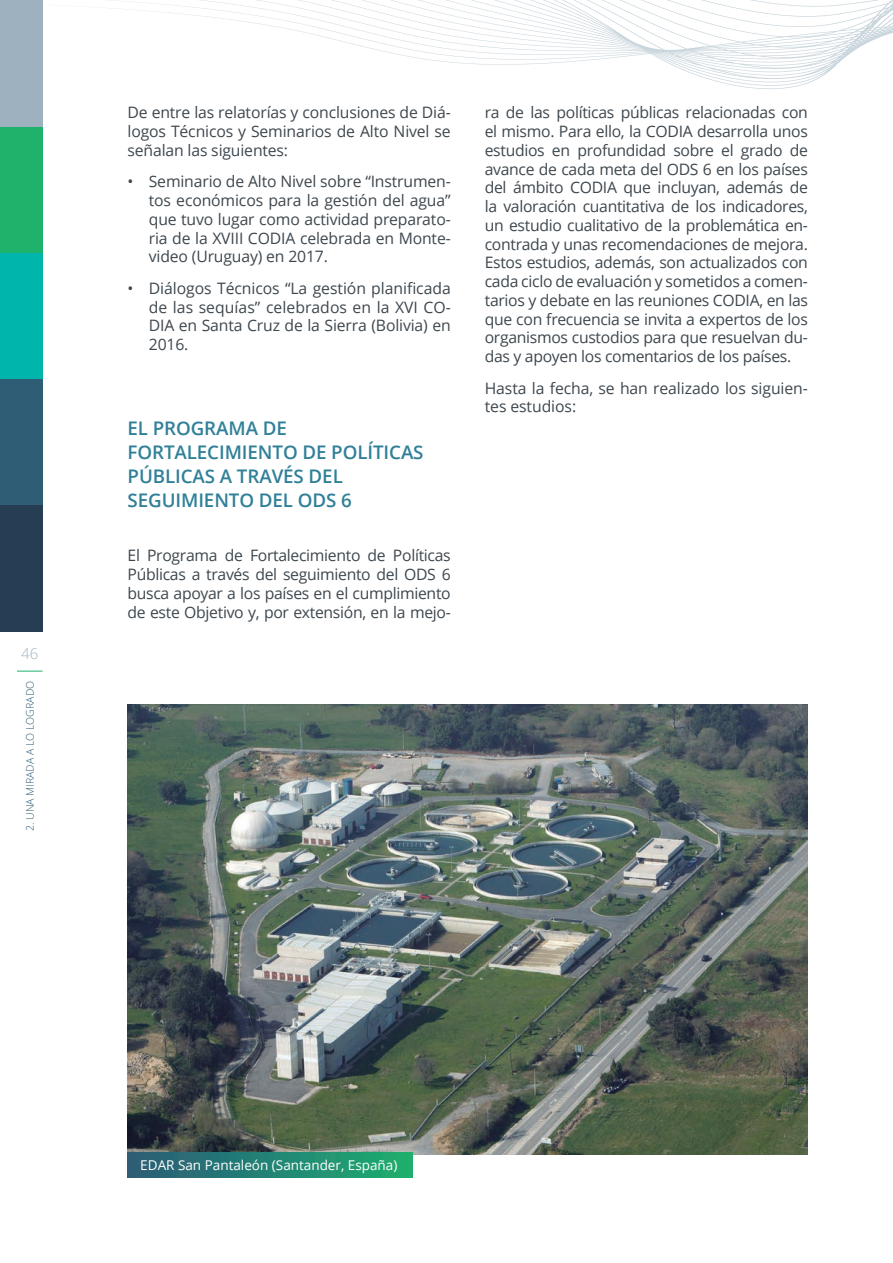
<style>
.page{position:relative;width:893px;height:1263px;background:#fff}
.page>*{position:absolute;margin:0;border:0;box-sizing:border-box;transform-origin:0 0}
.t1{font:600 18.75px/24px "Open Sans";letter-spacing:-.005em;color:#308098}
.t2{font:15.75px/18.8px "Open Sans";letter-spacing:-.01em;color:#3d474e;text-align:justify}
.t3{font:300 15px "Open Sans";color:#9db2be}
.t4{font:13.5px "Open Sans";color:#fff}
.t5{font:300 10.5px "Open Sans";color:#2f5d75}
</style>
<div class="page">
<svg style="left:118px;top:0;width:775px;height:89px"></svg>
<div style="left:0;top:0;width:43px;height:631px;background:#273d54"></div>
<div style="left:0;top:0;width:43px;height:505px;background:#2f5d75"></div>
<div style="left:0;top:0;width:43px;height:379px;background:#00b5ac"></div>
<div style="left:0;top:0;width:43px;height:253px;background:#1eb26a"></div>
<div style="left:0;top:0;width:43px;height:126px;background:#9db2be"></div>
<svg style="left:17px;top:671px;width:26px;height:1px"></svg>
<img style="left:128px;top:705px;width:680px;height:449px">
<div style="left:128px;top:1152px;width:284px;height:26px;background:linear-gradient(to right,#2b5b78,#1cae6f)"></div>
<p class="t3" style="left:21px;top:643px;width:19px">46</p>
<p class="t5" style="left:23px;top:831px;width:152px;rotate:-90deg">2. UNA MIRADA A LO LOGRADO</p>
<p class="t2" style="left:128px;top:103px;width:325px">De entre las relatorías y conclusiones de Diá&shy;logos Técnicos y Seminarios de Alto Nivel se señalan las siguientes:</p>
<p class="t2" style="left:149px;top:172px;width:303px;text-indent:-21px">• Seminario de Alto Nivel sobre “Instrumen&shy;tos económicos para la gestión del agua” que tuvo lugar como actividad preparato&shy;ria de la XVIII CODIA celebrada en Monte&shy;video (Uruguay) en 2017.</p>
<p class="t2" style="left:149px;top:278px;width:303px;text-indent:-21px">• Diálogos Técnicos “La gestión planificada de las sequías” celebrados en la XVI CO-DIA en Santa Cruz de la Sierra (Bolivia) en 2016.</p>
<p class="t1" style="left:128px;top:416px;width:298px">EL PROGRAMA DE<br>FORTALECIMIENTO DE POLÍTICAS<br>PÚBLICAS A TRAVÉS DEL<br>SEGUIMIENTO DEL ODS 6</p>
<p class="t2" style="left:128px;top:546px;width:325px">El Programa de Fortalecimiento de Políticas Públicas a través del seguimiento del ODS 6 busca apoyar a los países en el cumplimiento de este Objetivo y, por extensión, en la mejo-</p>
<p class="t2" style="left:485px;top:103px;width:325px">ra de las políticas públicas relacionadas con el mismo. Para ello, la CODIA desarrolla unos estudios en profundidad sobre el grado de avance de cada meta del ODS 6 en los países del ámbito CODIA que incluyan, además de la valoración cuantitativa de los indicadores, un estudio cualitativo de la problemática en&shy;contrada y unas recomendaciones de mejora.<br>Estos estudios, además, son actualizados con cada ciclo de evaluación y sometidos a comen&shy;tarios y debate en las reuniones CODIA, en las que con frecuencia se invita a expertos de los organismos custodios para que resuelvan du&shy;das y apoyen los comentarios de los países.</p>
<p class="t2" style="left:485px;top:378px;width:325px">Hasta la fecha, se han realizado los siguien&shy;tes estudios:</p>
<p class="t4" style="left:140px;top:1156px;width:259px">EDAR San Pantaleón (Santander, España)</p>
</div>
